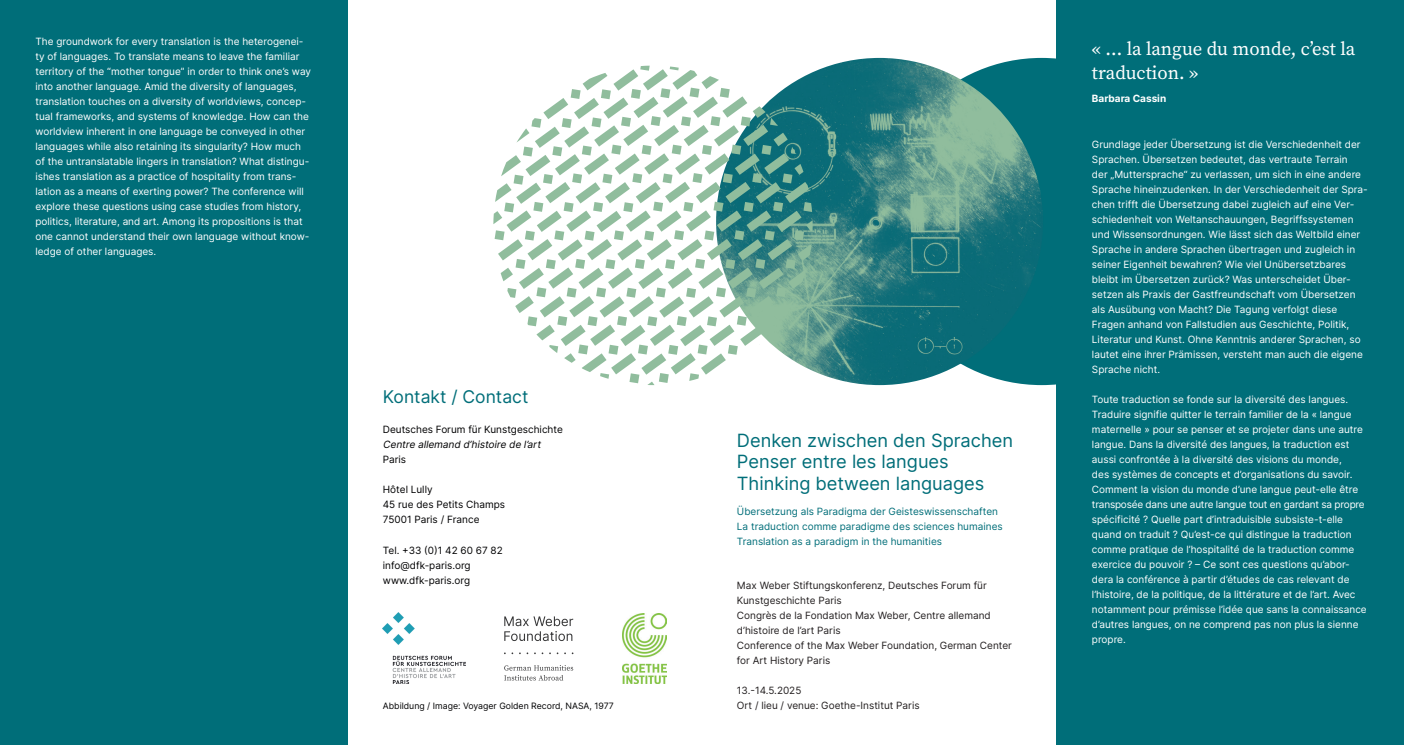
<style>
.page{position:relative;width:1404px;height:745px;background:#fff}
.page>*{position:absolute;margin:0;border:0;box-sizing:border-box;transform-origin:0 0}
.t1{font:18.75px/23.8px "Source Serif Variable";color:#fff}
.t2{font:18.25px/21.9px "Inter";color:#006e79}
.t3{font:17.5px "Inter";color:#006e79}
.t4{font:10px/15px "Inter";color:#fff}
.t5{font:10px/15px "Inter";color:#231f20}
.t6{font:10px/15px "Inter";color:#000002}
.t7{font:10px/15px "Inter";color:#006e79}
.t8{font:italic 10px "Inter";color:#000002}
.t9{font:700 10px "Inter";color:#fff}
.t10{font:8.75px "Inter";color:#000002}
</style>
<div class="page">
<div style="left:0;top:0;width:347px;height:744px;background:#006e79"></div>
<div style="left:878px;top:58px;width:326px;height:327px;background:#006e79;border-radius:50%"></div>
<img style="left:716px;top:58px;width:326px;height:327px;border-radius:163px">
<svg style="left:493px;top:66px;width:319px;height:319px"></svg>
<svg style="left:504px;top:665px;width:69px;height:15px"></svg>
<svg style="left:504px;top:652px;width:69px;height:1px"></svg>
<svg style="left:504px;top:616px;width:69px;height:24px"></svg>
<img style="left:383px;top:612px;width:82px;height:70px">
<div style="left:1056px;top:0;width:347px;height:744px;background:#006e79"></div>
<img style="left:622px;top:613px;width:44px;height:70px">
<p class="t4" style="left:35px;top:34px;width:277px">The groundwork for every translation is the heterogenei&shy;ty of languages. To translate means to leave the familiar territory of the “mother tongue” in order to think one’s way into another language. Amid the diversity of languages, translation touches on a diversity of worldviews, concep&shy;tual frameworks, and systems of knowledge. How can the worldview inherent in one language be conveyed in other languages while also retaining its singularity? How much of the untranslatable lingers in translation? What distingu&shy;ishes translation as a practice of hospitality from trans&shy;lation as a means of exerting power? The conference will explore these questions using case studies from history, politics, literature, and art. Among its propositions is that one cannot understand their own language without know&shy;ledge of other languages.</p>
<h3 class="t3" style="left:383px;top:384px;width:147px">Kontakt / Contact</h3>
<p class="t6" style="left:383px;top:421px;width:181px">Deutsches Forum für Kunstgeschichte</p>
<p class="t8" style="left:383px;top:437px;width:162px">Centre allemand d’histoire de l’art</p>
<p class="t6" style="left:383px;top:451px;width:25px">Paris</p>
<p class="t6" style="left:383px;top:481px;width:124px">Hôtel Lully<br>45 rue des Petits Champs<br>75001 Paris / France</p>
<p class="t6" style="left:383px;top:541px;width:121px">Tel. +33 (0)1 42 60 67 82 info@dfk-paris.org www.dfk-paris.org</p>
<p class="t10" style="left:383px;top:699px;width:232px">Abbildung / Image: Voyager Golden Record, NASA, 1977</p>
<h2 class="t2" style="left:736px;top:428px;width:278px">Denken zwischen den Sprachen<br>Penser entre les langues<br>Thinking between languages</h2>
<p class="t7" style="left:736px;top:503px;width:267px">Übersetzung als Paradigma der Geisteswissenschaften<br>La traduction comme paradigme des sciences humaines<br>Translation as a paradigm in the humanities</p>
<p class="t5" style="left:736px;top:577px;width:276px">Max Weber Stiftungskonferenz, Deutsches Forum für Kunstgeschichte Paris<br>Congrès de la Fondation Max Weber, Centre allemand d’histoire de l’art Paris<br>Conference of the Max Weber Foundation, German Center for Art History Paris</p>
<p class="t5" style="left:736px;top:682px;width:184px">13.-14.5.2025<br>Ort / lieu / venue: Goethe-Institut Paris</p>
<h1 class="t1" style="left:1091px;top:37px;width:265px">« … la langue du monde, c’est la traduction. »</h1>
<p class="t9" style="left:1091px;top:91px;width:76px">Barbara Cassin</p>
<p class="t4" style="left:1091px;top:136px;width:277px">Grundlage jeder Übersetzung ist die Verschiedenheit der Sprachen. Übersetzen bedeutet, das vertraute Terrain<br>der „Muttersprache“ zu verlassen, um sich in eine andere Sprache hineinzudenken. In der Verschiedenheit der Spra&shy;chen trifft die Übersetzung dabei zugleich auf eine Ver&shy;schiedenheit von Weltanschauungen, Begriffssystemen und Wissensordnungen. Wie lässt sich das Weltbild einer Sprache in andere Sprachen übertragen und zugleich in seiner Eigenheit bewahren? Wie viel Unübersetzbares bleibt im Übersetzen zurück? Was unterscheidet Über&shy;setzen als Praxis der Gastfreundschaft vom Übersetzen als Ausübung von Macht? Die Tagung verfolgt diese Fragen anhand von Fallstudien aus Geschichte, Politik, Literatur und Kunst. Ohne Kenntnis anderer Sprachen, so lautet eine ihrer Prämissen, versteht man auch die eigene Sprache nicht.</p>
<p class="t4" style="left:1091px;top:391px;width:276px">Toute traduction se fonde sur la diversité des langues.<br>Traduire signifie quitter le terrain familier de la « langue maternelle » pour se penser et se projeter dans une autre langue. Dans la diversité des langues, la traduction est aussi confrontée à la diversité des visions du monde,<br>des systèmes de concepts et d’organisations du savoir.<br>Comment la vision du monde d’une langue peut-elle être transposée dans une autre langue tout en gardant sa propre spécificité ? Quelle part d’intraduisible subsiste-t-elle quand on traduit ? Qu’est-ce qui distingue la traduction comme pratique de l’hospitalité de la traduction comme exercice du pouvoir ? – Ce sont ces questions qu’abor&shy;dera la conférence à partir d’études de cas relevant de l’histoire, de la politique, de la littérature et de l’art. Avec notamment pour prémisse l’idée que sans la connaissance d’autres langues, on ne comprend pas non plus la sienne propre.</p>
</div>
